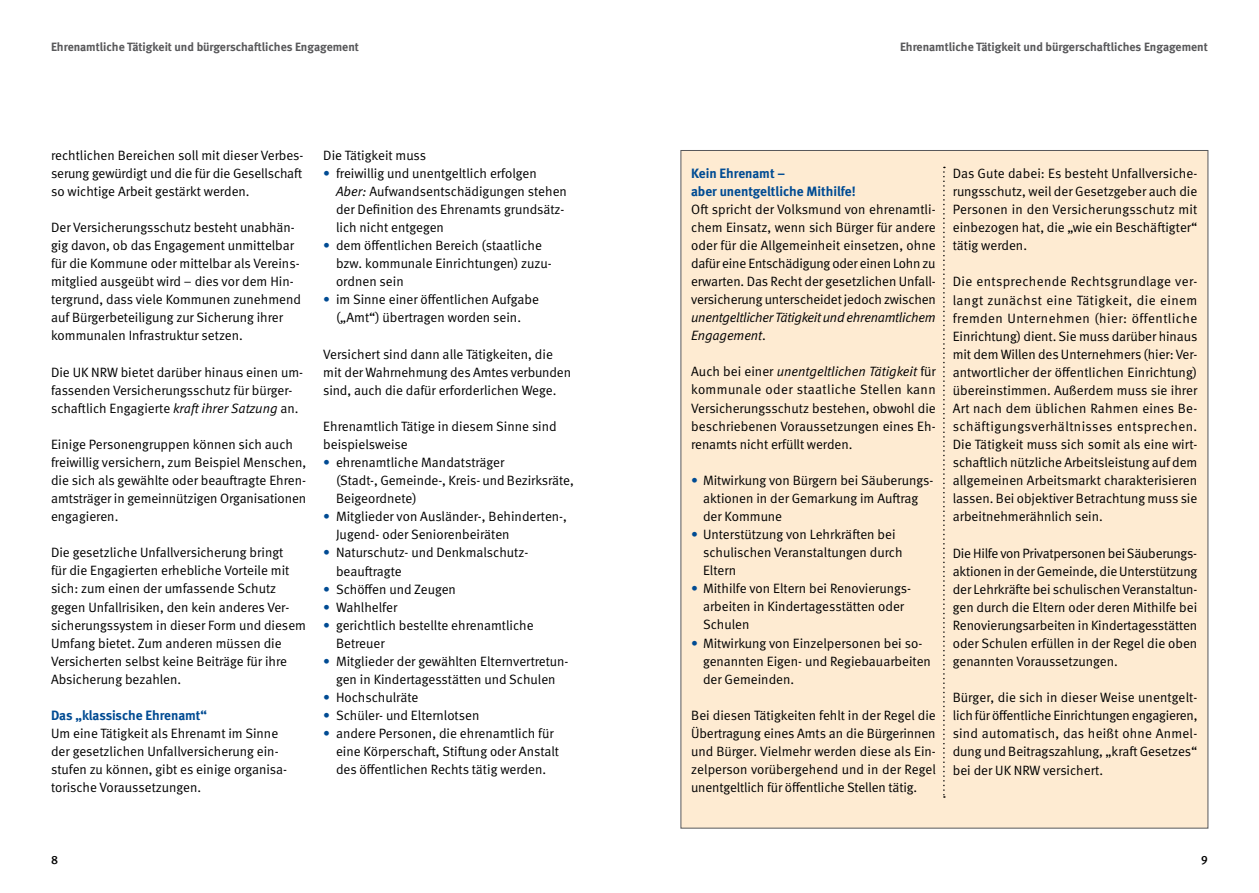
<style>
.page{position:relative;width:1259px;height:893px;background:#fff}
.page>*{position:absolute;margin:0;border:0;box-sizing:border-box;transform-origin:0 0}
.t1{font:13.5px/18.1px "DGUV Meta";color:#000}
.t2{font:700 13.5px/18.1px "DGUV Meta";color:#004b93}
.t3{font:italic 13.5px/18.1px "DGUV Meta";letter-spacing:-.02em;color:#000}
.t4{font:700 12px "DGUV Meta";color:#58585a}
.t5{font:500 12px "DGUV Meta";color:#000}
.s1{font-style:italic}
.s2{color:#004b93}
.s3{font-style:normal}
</style>
<div class="page">
<div style="left:680px;top:150px;width:528px;height:678px;background:#feebd2"></div>
<svg style="left:943px;top:167px;width:2px;height:631px"></svg>
<p class="t4" style="left:51px;top:40px;width:309px">Ehrenamtliche Tätigkeit und bürgerschaftliches Engagement</p>
<p class="t4" style="left:900px;top:40px;width:309px">Ehrenamtliche Tätigkeit und bürgerschaftliches Engagement</p>
<p class="t1" style="left:51px;top:146px;width:254px;text-align:justify">rechtlichen Bereichen soll mit dieser Verbes&shy;serung gewürdigt und die für die Gesellschaft so wichtige Arbeit gestärkt werden.</p>
<p class="t1" style="left:51px;top:218px;width:251px">Der Versicherungsschutz besteht unabhän&shy;gig davon, ob das Engagement unmittelbar für die Kommune oder mittelbar als Vereins&shy;mitglied ausgeübt wird – dies vor dem Hin&shy;tergrund, dass viele Kommunen zunehmend auf Bürgerbeteiligung zur Sicherung ihrer kommunalen Infrastruktur setzen.</p>
<p class="t1" style="left:51px;top:363px;width:254px">Die UK NRW bietet darüber hinaus einen um&shy;fassenden Versicherungsschutz für bürger&shy;schaftlich Engagierte <span class="s1">kraft ihrer Satzung</span> an.</p>
<p class="t1" style="left:51px;top:435px;width:257px">Einige Personengruppen können sich auch freiwillig versichern, zum Beispiel Menschen, die sich als gewählte oder beauftragte Ehren&shy;amtsträger in gemeinnützigen Organisationen engagieren.</p>
<p class="t1" style="left:51px;top:544px;width:256px">Die gesetzliche Unfallversicherung bringt<br>für die Engagierten erhebliche Vorteile mit sich: zum einen der umfassende Schutz gegen Unfallrisiken, den kein anderes Ver&shy;sicherungssystem in dieser Form und diesem Umfang bietet. Zum anderen müssen die Versicherten selbst keine Beiträge für ihre Absicherung bezahlen.</p>
<p class="t2" style="left:51px;top:707px;width:158px">Das „klassische Ehrenamt“</p>
<p class="t1" style="left:51px;top:725px;width:237px">Um eine Tätigkeit als Ehrenamt im Sinne der gesetzlichen Unfallversicherung ein&shy;stufen zu können, gibt es einige organisa&shy;torische Voraussetzungen.</p>
<p class="t1" style="left:323px;top:146px;width:104px">Die Tätigkeit muss</p>
<p class="t1" style="left:336px;top:164px;width:232px;text-indent:-13px"><span class="s2">•</span> freiwillig und unentgeltlich erfolgen <span class="s1">Aber:</span> Aufwandsentschädigungen stehen der Definition des Ehrenamts grundsätz&shy;lich nicht entgegen</p>
<p class="t1" style="left:336px;top:237px;width:217px;text-indent:-13px"><span class="s2">•</span> dem öffentlichen Bereich (staatliche bzw. kommunale Einrichtungen) zuzu&shy;ordnen sein</p>
<p class="t1" style="left:323px;top:291px;width:217px;text-align:center"><span class="s2">•</span> im Sinne einer öffentlichen Aufgabe („Amt“) übertragen worden sein.</p>
<p class="t1" style="left:323px;top:345px;width:249px">Versichert sind dann alle Tätigkeiten, die mit der Wahrnehmung des Amtes verbunden sind, auch die dafür erforderlichen Wege.</p>
<p class="t1" style="left:323px;top:417px;width:235px">Ehrenamtlich Tätige in diesem Sinne sind beispielsweise</p>
<p class="t1" style="left:336px;top:454px;width:239px;text-indent:-13px"><span class="s2">•</span> ehrenamtliche Mandatsträger<br>(Stadt-, Gemeinde-, Kreis- und Bezirksräte,<br>Beigeordnete)</p>
<p class="t1" style="left:336px;top:508px;width:232px;text-indent:-13px"><span class="s2">•</span> Mitglieder von Ausländer-, Behinderten-,<br>Jugend- oder Seniorenbeiräten</p>
<p class="t1" style="left:336px;top:544px;width:194px;text-indent:-13px"><span class="s2">•</span> Naturschutz- und Denkmalschutz&shy;beauftragte</p>
<p class="t1" style="left:323px;top:580px;width:134px"><span class="s2">•</span> Schöffen und Zeugen</p>
<p class="t1" style="left:323px;top:598px;width:76px"><span class="s2">•</span> Wahlhelfer</p>
<p class="t1" style="left:336px;top:616px;width:199px;text-indent:-13px"><span class="s2">•</span> gerichtlich bestellte ehrenamtliche<br>Betreuer</p>
<p class="t1" style="left:323px;top:652px;width:247px;text-align:center"><span class="s2">•</span> Mitglieder der gewählten Elternvertretun&shy;gen in Kindertagesstätten und Schulen</p>
<p class="t1" style="left:323px;top:689px;width:97px"><span class="s2">•</span> Hochschulräte</p>
<p class="t1" style="left:323px;top:707px;width:158px"><span class="s2">•</span> Schüler- und Elternlotsen</p>
<p class="t1" style="left:336px;top:725px;width:224px;text-indent:-13px"><span class="s2">•</span> andere Personen, die ehrenamtlich für eine Körperschaft, Stiftung oder Anstalt des öffentlichen Rechts tätig werden.</p>
<p class="t2" style="left:691px;top:164px;width:166px">Kein Ehrenamt –<br>aber unentgeltliche Mithilfe!</p>
<p class="t1" style="left:691px;top:200px;width:246px;text-align:justify">Oft spricht der Volksmund von ehrenamtli&shy;chem Einsatz, wenn sich Bürger für andere oder für die Allgemeinheit einsetzen, ohne dafür eine Entschädigung oder einen Lohn zu erwarten. Das Recht der gesetzlichen Unfall&shy;versicherung unterscheidet jedoch zwischen</p>
<p class="t3" style="left:691px;top:309px;width:246px">unentgeltlicher Tätigkeit und ehrenamtlichem<br>Engagement<span class="s3">.</span></p>
<p class="t1" style="left:691px;top:363px;width:246px;text-align:justify">Auch bei einer <span class="s1">unentgeltlichen Tätigkeit</span> für kommunale oder staatliche Stellen kann Versicherungsschutz bestehen, obwohl die beschriebenen Voraussetzungen eines Eh&shy;renamts nicht erfüllt werden.</p>
<p class="t1" style="left:703px;top:471px;width:232px;text-indent:-12px"><span class="s2">•</span> Mitwirkung von Bürgern bei Säuberungs&shy;aktionen in der Gemarkung im Auftrag der Kommune</p>
<p class="t1" style="left:703px;top:526px;width:201px;text-indent:-12px"><span class="s2">•</span> Unterstützung von Lehrkräften bei schulischen Veranstaltungen durch<br>Eltern</p>
<p class="t1" style="left:703px;top:580px;width:210px;text-indent:-12px"><span class="s2">•</span> Mithilfe von Eltern bei Renovierungs&shy;arbeiten in Kindertagesstätten oder<br>Schulen</p>
<p class="t1" style="left:703px;top:634px;width:229px;text-indent:-12px"><span class="s2">•</span> Mitwirkung von Einzelpersonen bei so&shy;genannten Eigen- und Regiebauarbeiten der Gemeinden.</p>
<p class="t1" style="left:691px;top:706px;width:246px;text-align:justify">Bei diesen Tätigkeiten fehlt in der Regel die Übertragung eines Amts an die Bürgerinnen und Bürger. Vielmehr werden diese als Ein&shy;zelperson vorübergehend und in der Regel unentgeltlich für öffentliche Stellen tätig.</p>
<p class="t1" style="left:952px;top:165px;width:246px;text-align:justify">Das Gute dabei: Es besteht Unfallversiche&shy;rungsschutz, weil der Gesetzgeber auch die Personen in den Versicherungsschutz mit einbezogen hat, die „wie ein Beschäftigter“ tätig werden.</p>
<p class="t1" style="left:952px;top:273px;width:246px;text-align:justify">Die entsprechende Rechtsgrundlage ver&shy;langt zunächst eine Tätigkeit, die einem fremden Unternehmen (hier: öffentliche Einrichtung) dient. Sie muss darüber hinaus mit dem Willen des Unternehmers (hier: Ver&shy;antwortlicher der öffentlichen Einrichtung) übereinstimmen. Außerdem muss sie ihrer Art nach dem üblichen Rahmen eines Be&shy;schäftigungsverhältnisses entsprechen.<br>Die Tätigkeit muss sich somit als eine wirt&shy;schaftlich nützliche Arbeitsleistung auf dem allgemeinen Arbeitsmarkt charakterisieren lassen. Bei objektiver Betrachtung muss sie arbeitnehmerähnlich sein.</p>
<p class="t1" style="left:952px;top:544px;width:246px;text-align:justify">Die Hilfe von Privatpersonen bei Säuberungs&shy;aktionen in der Gemeinde, die Unterstützung der Lehrkräfte bei schulischen Veranstaltun&shy;gen durch die Eltern oder deren Mithilfe bei Renovierungsarbeiten in Kindertagesstätten oder Schulen erfüllen in der Regel die oben genannten Voraussetzungen.</p>
<p class="t1" style="left:952px;top:689px;width:246px;text-align:justify">Bürger, die sich in dieser Weise unentgelt&shy;lich für öffentliche Einrichtungen engagieren, sind automatisch, das heißt ohne Anmel&shy;dung und Beitragszahlung, „kraft Gesetzes“ bei der UK NRW versichert.</p>
<p class="t5" style="left:51px;top:853px;width:9px">8</p>
<p class="t5" style="left:1201px;top:853px;width:8px">9</p>
</div>
